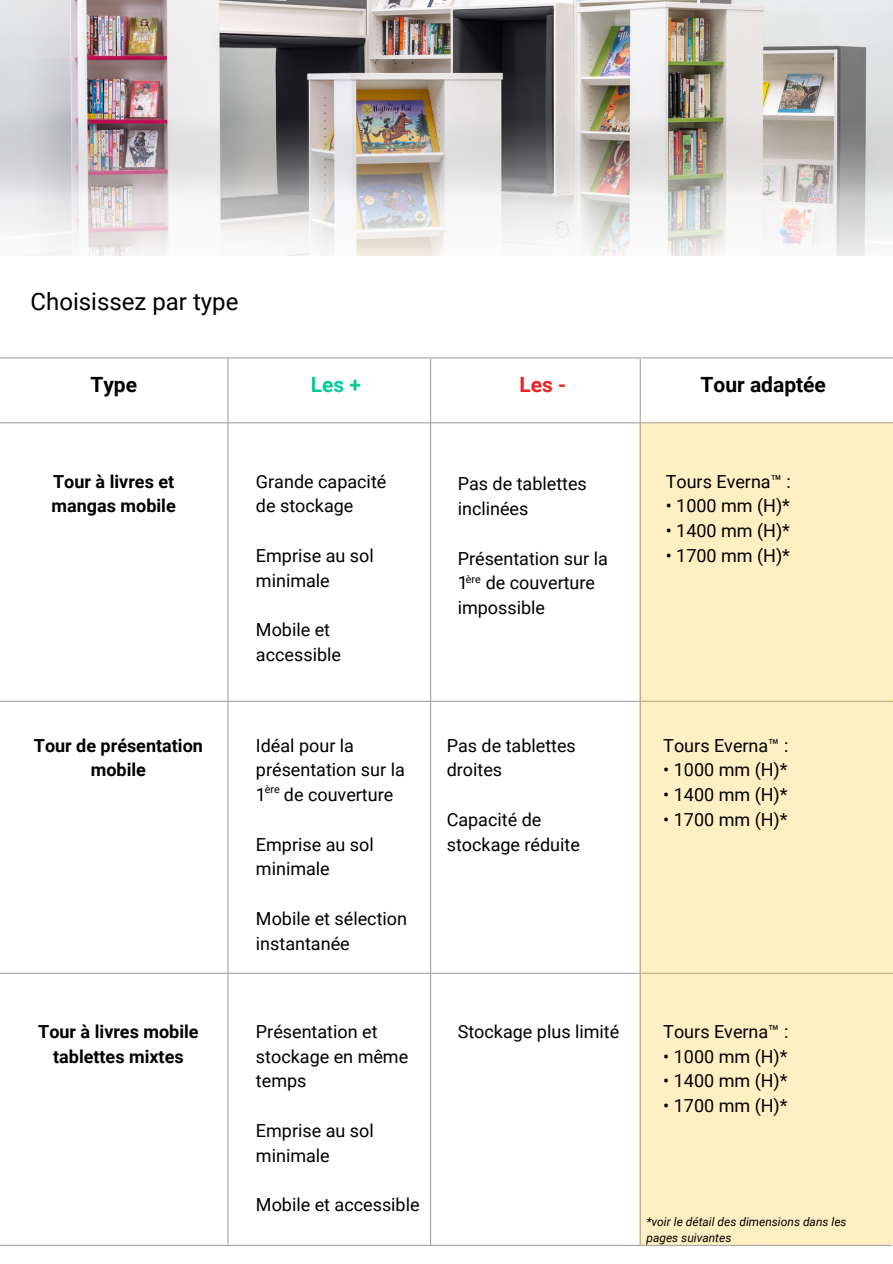
<style>
.page{position:relative;width:893px;height:1264px;background:#fff}
.page>*{position:absolute;margin:0;border:0;box-sizing:border-box;transform-origin:0 0}
.t1{font:24px "Roboto";color:#000}
.t2{font:700 21px "Roboto";color:#000}
.t3{font:700 21px "Roboto";color:#0c9}
.t4{font:700 21px "Roboto";color:#ed2224}
.t5{font:18px/24.8px "Roboto";color:#000}
.t6{font:700 18px/24.8px "Roboto";color:#000;text-align:center}
.t7{font:italic 12px/16px "Roboto";color:#000}
.t8{font:10.8px "Roboto";color:#000}
</style>
<div class="page">
<hr style="left:0;top:972px;width:892px;height:1px;background:#a5a5a5">
<div style="left:639px;top:699px;width:253px;height:545px;background:#ffefc2"></div>
<hr style="left:0;top:700px;width:892px;height:2px;background:#a5a5a5">
<hr style="left:0;top:422px;width:892px;height:1px;background:#a5a5a5">
<hr style="left:227px;top:358px;width:1px;height:887px;background:#a5a5a5">
<div style="left:639px;top:423px;width:253px;height:279px;background:#ffefc2"></div>
<hr style="left:0;top:357px;width:892px;height:1px;background:#a5a5a5">
<hr style="left:430px;top:358px;width:1px;height:887px;background:#a5a5a5">
<hr style="left:639px;top:358px;width:1px;height:887px;background:#a5a5a5">
<hr style="left:0;top:1244px;width:891px;height:1px;background:#a5a5a5">
<img style="left:0;top:0;width:892px;height:34px">
<img style="left:0;top:34px;width:892px;height:222px">
<h2 class="t1" style="left:31px;top:288px;width:209px">Choisissez par type</h2>
<h2 class="t2" style="left:90px;top:372px;width:48px">Type</h2>
<p class="t3" style="left:311px;top:372px;width:52px">Les +</p>
<h1 class="t4" style="left:519px;top:372px;width:48px">Les -</h1>
<h2 class="t2" style="left:700px;top:372px;width:127px">Tour adaptée</h2>
<h4 class="t6" style="left:52px;top:469px;width:126px;text-align:left">Tour à livres et mangas mobile</h4>
<p class="t5" style="left:256px;top:469px;width:132px">Grande capacité de stockage</p>
<h4 class="t5" style="left:256px;top:543px;width:119px">Emprise au sol minimale</h4>
<p class="t5" style="left:256px;top:617px;width:86px">Mobile et accessible</p>
<h4 class="t5" style="left:457px;top:472px;width:131px">Pas de tablettes inclinées</h4>
<h4 class="t5" style="left:457px;top:546px;width:151px">Présentation sur la</h4>
<p class="t5" style="left:457px;top:571px;width:139px">1 de couverture impossible</p>
<p class="t8" style="left:465px;top:573px;width:17px">ère</p>
<p class="t5" style="left:665px;top:469px;width:126px">Tours Everna™ :</p>
<h4 class="t5" style="left:665px;top:494px;width:126px">• 1000 mm (H)*</h4>
<h4 class="t5" style="left:665px;top:518px;width:126px">• 1400 mm (H)*</h4>
<h4 class="t5" style="left:665px;top:543px;width:126px">• 1700 mm (H)*</h4>
<p class="t6" style="left:34px;top:733px;width:170px">Tour de présentation mobile</p>
<h3 class="t5" style="left:256px;top:733px;width:150px">Idéal pour la présentation sur la<br>1 de couverture</h3>
<h4 class="t5" style="left:256px;top:832px;width:119px">Emprise au sol minimale</h4>
<h4 class="t5" style="left:256px;top:906px;width:153px">Mobile et sélection instantanée</h4>
<h4 class="t8" style="left:265px;top:783px;width:17px">ère</h4>
<p class="t5" style="left:446px;top:733px;width:131px">Pas de tablettes droites</p>
<h4 class="t5" style="left:446px;top:807px;width:135px">Capacité de stockage réduite</h4>
<p class="t5" style="left:663px;top:733px;width:126px">Tours Everna™ :</p>
<p class="t5" style="left:663px;top:757px;width:126px">• 1000 mm (H)*</p>
<p class="t5" style="left:663px;top:782px;width:126px">• 1400 mm (H)*</p>
<p class="t5" style="left:663px;top:807px;width:126px">• 1700 mm (H)*</p>
<h3 class="t6" style="left:38px;top:1019px;width:162px">Tour à livres mobile tablettes mixtes</h3>
<h4 class="t5" style="left:256px;top:1019px;width:154px">Présentation et stockage en même temps</h4>
<p class="t5" style="left:256px;top:1118px;width:119px">Emprise au sol minimale</p>
<h4 class="t5" style="left:256px;top:1192px;width:165px">Mobile et accessible</h4>
<h3 class="t5" style="left:457px;top:1019px;width:163px">Stockage plus limité</h3>
<p class="t5" style="left:663px;top:1019px;width:126px">Tours Everna™ :</p>
<p class="t5" style="left:663px;top:1044px;width:126px">• 1000 mm (H)*</p>
<p class="t5" style="left:663px;top:1068px;width:126px">• 1400 mm (H)*</p>
<p class="t5" style="left:663px;top:1093px;width:126px">• 1700 mm (H)*</p>
<p class="t7" style="left:646px;top:1213px;width:202px">*voir le détail des dimensions dans les pages suivantes</p>
</div>
